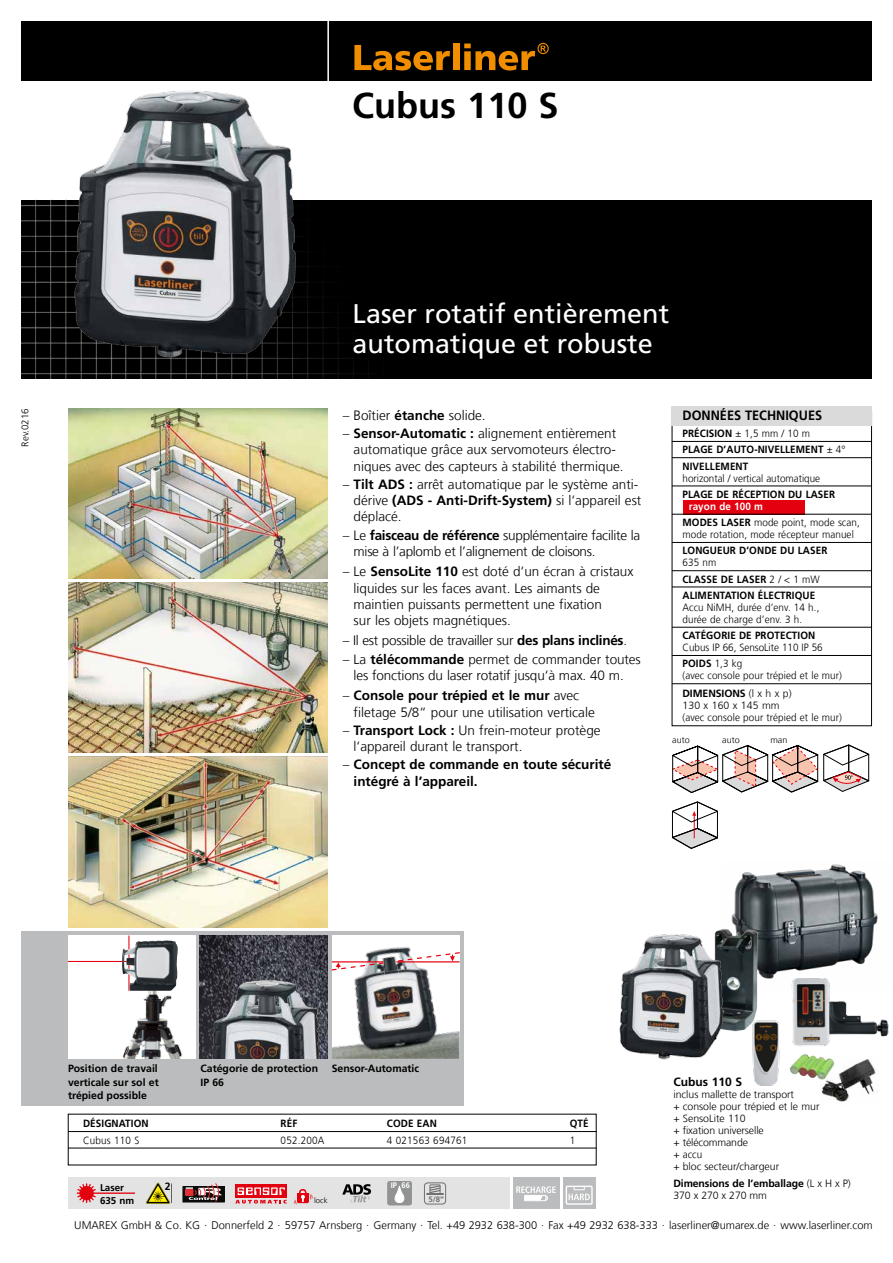
<style>
.page{position:relative;width:893px;height:1263px;background:#fff}
.page>*{position:absolute;margin:0;border:0;box-sizing:border-box;transform-origin:0 0}
.t1{font:700 36px "Frutiger LT Com";color:#000}
.t2{font:27px/30px "Frutiger LT Com";color:#fff}
.t3{font:300 13.5px/16.2px "Frutiger LT Com";color:#000}
.t4{font:300 13.5px/16.2px "Frutiger LT Com";letter-spacing:-.02em;color:#000}
.t5{font:700 13.5px/16.2px "Frutiger LT Com";color:#000}
.t6{font:700 13.5px "Frutiger LT Com";color:#000;scale:.94 1}
.t7{font:700 12px "Frutiger LT Com";color:#000}
.t8{font:300 11.1px "Frutiger LT Com";color:#000}
.t9{font:300 10.5px/16.2px "Frutiger LT Com";color:#000;scale:.94 1}
.t10{font:700 10.5px/16.2px "Frutiger LT Com";letter-spacing:.01em;color:#000;scale:.94 1}
.t11{font:300 10.5px/12px "Frutiger LT Com";color:#000}
.t12{font:700 10.5px/13.5px "Frutiger LT Com";letter-spacing:.01em;color:#000}
.t13{font:700 10.5px/12px "Frutiger LT Com";letter-spacing:-.01em;color:#000}
.t14{font:300 10.5px "Frutiger LT Com";letter-spacing:.02em;color:#000;scale:.94 1}
.t15{font:700 9.9px/13.6px "Frutiger LT Com";color:#000}
.t16{font:300 9.75px "Frutiger LT Com";color:#000}
.t17{font:300 9px "Frutiger LT Com";color:#000}
.t18{font:700 8.1px "Frutiger LT Com";color:#fff;scale:.94 1}
.t19{font:300 7.8px "Frutiger LT Com";color:#000}
.t20{font:700 7.8px "Frutiger LT Com";color:#6f6f6e}
.s1{font-weight:700}
.s2{font-weight:300}
.s3{font-weight:700;color:#fff}
</style>
<div class="page">
<div style="left:21px;top:931px;width:442px;height:175px;background:#bbbcbd"></div>
<div style="left:68px;top:935px;width:128px;height:124px;background:#fff"></div>
<hr style="left:128px;top:935px;width:1px;height:56px;background:#e3000f">
<hr style="left:68px;top:961px;width:59px;height:1px;background:#e3000f">
<img style="left:122px;top:991px;width:60px;height:68px">
<div style="left:21px;top:21px;width:851px;height:60px;background:#000"></div>
<hr style="left:327px;top:20px;width:2px;height:62px;background:#fff">
<svg style="left:354px;top:45px;width:96px;height:25px"></svg>
<div style="left:453px;top:43px;width:6px;height:27px;background:#f18e00"></div>
<svg style="left:464px;top:43px;width:85px;height:27px"></svg>
<div style="left:21px;top:200px;width:851px;height:178px;background:#000"></div>
<svg style="left:672px;top:744px;width:197px;height:49px"></svg>
<img style="left:68px;top:408px;width:259px;height:170px">
<img style="left:44px;top:91px;width:275px;height:288px">
<div style="left:68px;top:1178px;width:441px;height:31px;background:#e3e3e3"></div>
<svg style="left:77px;top:1183px;width:57px;height:20px"></svg>
<svg style="left:387px;top:1181px;width:25px;height:24px"></svg>
<svg style="left:294px;top:1189px;width:18px;height:16px"></svg>
<div style="left:235px;top:1184px;width:52px;height:14px;background:#e3000f"></div>
<svg style="left:235px;top:1187px;width:52px;height:16px"></svg>
<svg style="left:342px;top:1184px;width:29px;height:19px"></svg>
<svg style="left:426px;top:1185px;width:18px;height:9px"></svg>
<div style="left:424px;top:1183px;width:22px;height:21px;border:1px solid #6f6f6e;border-radius:3px"></div>
<svg style="left:146px;top:1183px;width:24px;height:21px"></svg>
<svg style="left:185px;top:1188px;width:1px;height:12px"></svg>
<div style="left:183px;top:1186px;width:41px;height:16px;border:1px solid #090b08"></div>
<svg style="left:186px;top:1183px;width:36px;height:20px"></svg>
<div style="left:186px;top:1189px;width:7px;height:6px;background:#e62c33;border:1px solid #e62c33"></div>
<svg style="left:672px;top:801px;width:46px;height:48px"></svg>
<div style="left:563px;top:1178px;width:32px;height:31px;background:#bbbcbd"></div>
<div style="left:566px;top:1186px;width:27px;height:19px;border:1px solid #fff"></div>
<div style="left:574px;top:1186px;width:11px;height:4px;border:1px solid #fff"></div>
<svg style="left:569px;top:1194px;width:21px;height:6px"></svg>
<div style="left:513px;top:1178px;width:47px;height:31px;background:#bbbcbd"></div>
<svg style="left:516px;top:1186px;width:40px;height:15px"></svg>
<img style="left:122px;top:940px;width:56px;height:51px">
<img style="left:200px;top:935px;width:127px;height:41px">
<img style="left:200px;top:976px;width:128px;height:83px">
<img style="left:68px;top:757px;width:259px;height:170px">
<img style="left:332px;top:935px;width:128px;height:124px">
<svg style="left:331px;top:951px;width:129px;height:27px;background:#d9c9cb"></svg>
<img style="left:383px;top:955px;width:17px;height:23px">
<img style="left:731px;top:864px;width:147px;height:115px">
<img style="left:752px;top:1020px;width:28px;height:66px">
<img style="left:821px;top:1059px;width:56px;height:43px">
<img style="left:787px;top:972px;width:102px;height:74px">
<img style="left:731px;top:923px;width:31px;height:111px">
<img style="left:619px;top:924px;width:115px;height:136px">
<img style="left:789px;top:1054px;width:50px;height:32px">
<img style="left:68px;top:583px;width:259px;height:170px">
<div style="left:672px;top:411px;width:200px;height:315px;border:1px solid #000"></div>
<div style="left:672px;top:406px;width:200px;height:19px;background:#dadada"></div>
<div style="left:683px;top:500px;width:121px;height:14px;background:#e3000f"></div>
<hr style="left:672px;top:441px;width:200px;height:1px;background:#000">
<hr style="left:672px;top:457px;width:200px;height:1px;background:#000">
<hr style="left:672px;top:486px;width:200px;height:1px;background:#000">
<hr style="left:672px;top:514px;width:200px;height:1px;background:#000">
<hr style="left:672px;top:542px;width:200px;height:1px;background:#000">
<hr style="left:672px;top:570px;width:200px;height:1px;background:#000">
<hr style="left:672px;top:587px;width:200px;height:1px;background:#000">
<hr style="left:672px;top:627px;width:200px;height:1px;background:#000">
<hr style="left:672px;top:655px;width:200px;height:1px;background:#000">
<hr style="left:672px;top:683px;width:200px;height:1px;background:#000">
<hr style="left:68px;top:1131px;width:528px;height:1px;background:#000">
<hr style="left:68px;top:1148px;width:528px;height:1px;background:#000">
<p class="t16" style="left:20px;top:446px;width:40px;rotate:-90deg">Rev.0216</p>
<h1 class="t1" style="left:352px;top:84px;width:208px">Cubus 110 S</h1>
<h2 class="t2" style="left:353px;top:298px;width:318px">Laser rotatif entièrement automatique et robuste</h2>
<p class="t3" style="left:343px;top:407px;width:144px">– Boîtier <span class="s1">étanche</span> solide.</p>
<p class="t3" style="left:354px;top:425px;width:272px;text-indent:-11px">– <span class="s1">Sensor-Automatic :</span> alignement entièrement automatique grâce aux servomoteurs électro&shy;niques avec des capteurs à stabilité thermique.</p>
<p class="t3" style="left:354px;top:476px;width:289px;text-indent:-11px">– <span class="s1">Tilt ADS :</span> arrêt automatique par le système anti&shy;dérive <span class="s1">(ADS - Anti-Drift-System)</span> si l‘appareil est déplacé.</p>
<p class="t4" style="left:354px;top:527px;width:288px;text-indent:-11px">– Le <span class="s1">faisceau de référence</span> supplémentaire facilite la mise à l’aplomb et l’alignement de cloisons.</p>
<p class="t3" style="left:354px;top:564px;width:281px;text-indent:-11px">– Le <span class="s1">SensoLite 110</span> est doté d‘un écran à cristaux liquides sur les faces avant. Les aimants de maintien puissants permettent une fixation<br>sur les objets magnétiques.</p>
<p class="t4" style="left:343px;top:633px;width:286px">– Il est possible de travailler sur <span class="s1">des plans inclinés</span>.</p>
<p class="t3" style="left:343px;top:651px;width:299px;text-align:center">– La <span class="s1">télécommande</span> permet de commander toutes les fonctions du laser rotatif jusqu‘à max. 40 m.</p>
<p class="t3" style="left:354px;top:688px;width:243px;text-indent:-11px">– <span class="s1">Console pour trépied et le mur</span> avec filetage 5/8“ pour une utilisation verticale</p>
<p class="t3" style="left:354px;top:722px;width:248px;text-indent:-11px">– <span class="s1">Transport Lock :</span> Un frein-moteur protège l‘appareil durant le transport.</p>
<p class="t5" style="left:354px;top:757px;width:259px;text-indent:-11px"><span class="s2">–</span> Concept de commande en toute sécurité intégré à l’appareil.</p>
<p class="t6" style="left:682px;top:408px;width:150px">DONNÉES TECHNIQUES</p>
<p class="t10" style="left:682px;top:425px;width:175px">PRÉCISION <span class="s2">± 1,5 mm / 10 m<br></span>PLAGE D’AUTO-NIVELLEMENT <span class="s2">± 4°<br></span>NIVELLEMENT</p>
<p class="t9" style="left:682px;top:470px;width:148px">horizontal / vertical automatique</p>
<p class="t10" style="left:682px;top:486px;width:164px">PLAGE DE RÉCEPTION DU LASER</p>
<p class="t9" style="left:682px;top:498px;width:190px;text-indent:6px"><span class="s3">rayon de 100 m<br></span><span class="s1">MODES LASER</span> mode point, mode scan,</p>
<p class="t9" style="left:682px;top:526px;width:184px">mode rotation, mode récepteur manuel</p>
<p class="t10" style="left:682px;top:543px;width:156px">LONGUEUR D’ONDE DU LASER</p>
<p class="t10" style="left:682px;top:555px;width:148px"><span class="s2">635 nm<br></span>CLASSE DE LASER <span class="s2">2 / &lt; 1 mW<br></span>ALIMENTATION ÉLECTRIQUE</p>
<p class="t9" style="left:682px;top:601px;width:147px;line-height:12px">Accu NiMH, durée d’env. 14 h., durée de charge d’env. 3 h.</p>
<p class="t10" style="left:682px;top:627px;width:143px">CATÉGORIE DE PROTECTION</p>
<p class="t9" style="left:682px;top:639px;width:151px">Cubus IP 66, SensoLite 110 IP 56<br><span class="s1">POIDS</span> 1,3 kg</p>
<p class="t9" style="left:682px;top:667px;width:171px;line-height:18px">(avec console pour trépied et le mur)<br><span class="s1">DIMENSIONS</span> (l x h x p)</p>
<p class="t11" style="left:682px;top:700px;width:161px">130 x 160 x 145 mm<br>(avec console pour trépied et le mur)</p>
<p class="t17" style="left:672px;top:735px;width:19px">auto</p>
<p class="t17" style="left:722px;top:735px;width:19px">auto</p>
<p class="t17" style="left:770px;top:735px;width:19px">man</p>
<p class="t12" style="left:68px;top:1062px;width:91px">Position de travail</p>
<p class="t12" style="left:332px;top:1062px;width:89px">Sensor-Automatic</p>
<p class="t12" style="left:68px;top:1075px;width:92px">verticale sur sol et trépied possible</p>
<p class="t12" style="left:200px;top:1062px;width:119px">Catégorie de protection<br>IP 66</p>
<p class="t7" style="left:673px;top:1075px;width:70px">Cubus 110 S</p>
<p class="t11" style="left:673px;top:1089px;width:148px">inclus mallette de transport<br>+ console pour trépied et le mur + SensoLite 110<br>+ fixation universelle<br>+ télécommande<br>+ accu<br>+ bloc secteur/chargeur</p>
<p class="t13" style="left:673px;top:1177px;width:179px">Dimensions de l’emballage <span class="s2">(L x H x P)<br>370 x 270 x 270 mm</span></p>
<p class="t10" style="left:83px;top:1115px;width:71px">DÉSIGNATION</p>
<p class="t10" style="left:281px;top:1115px;width:19px">RÉF</p>
<p class="t10" style="left:387px;top:1115px;width:55px">CODE EAN</p>
<p class="t10" style="left:570px;top:1115px;width:22px">QTÉ</p>
<p class="t14" style="left:83px;top:1134px;width:62px">Cubus 110 S</p>
<p class="t9" style="left:281px;top:1132px;width:48px">052.200A</p>
<p class="t14" style="left:387px;top:1134px;width:87px">4 021563 694761</p>
<p class="t9" style="left:570px;top:1132px;width:7px">1</p>
<p class="t15" style="left:100px;top:1180px;width:36px">Laser<br>635 nm</p>
<p class="t18" style="left:391px;top:1181px;width:22px">IP 66</p>
<p class="t12" style="left:165px;top:1180px;width:7px">2</p>
<p class="t8" style="left:74px;top:1218px;width:800px">UMAREX GmbH &amp; Co. KG . Donnerfeld 2 . 59757 Arnsberg . Germany . Tel. +49 2932 638-300 . Fax +49 2932 638-333 . laserliner@umarex.de . www.laserliner.com</p>
<p class="t19" style="left:314px;top:1195px;width:15px">lock</p>
<p class="t20" style="left:428px;top:1195px;width:17px">5/8“</p>
</div>
